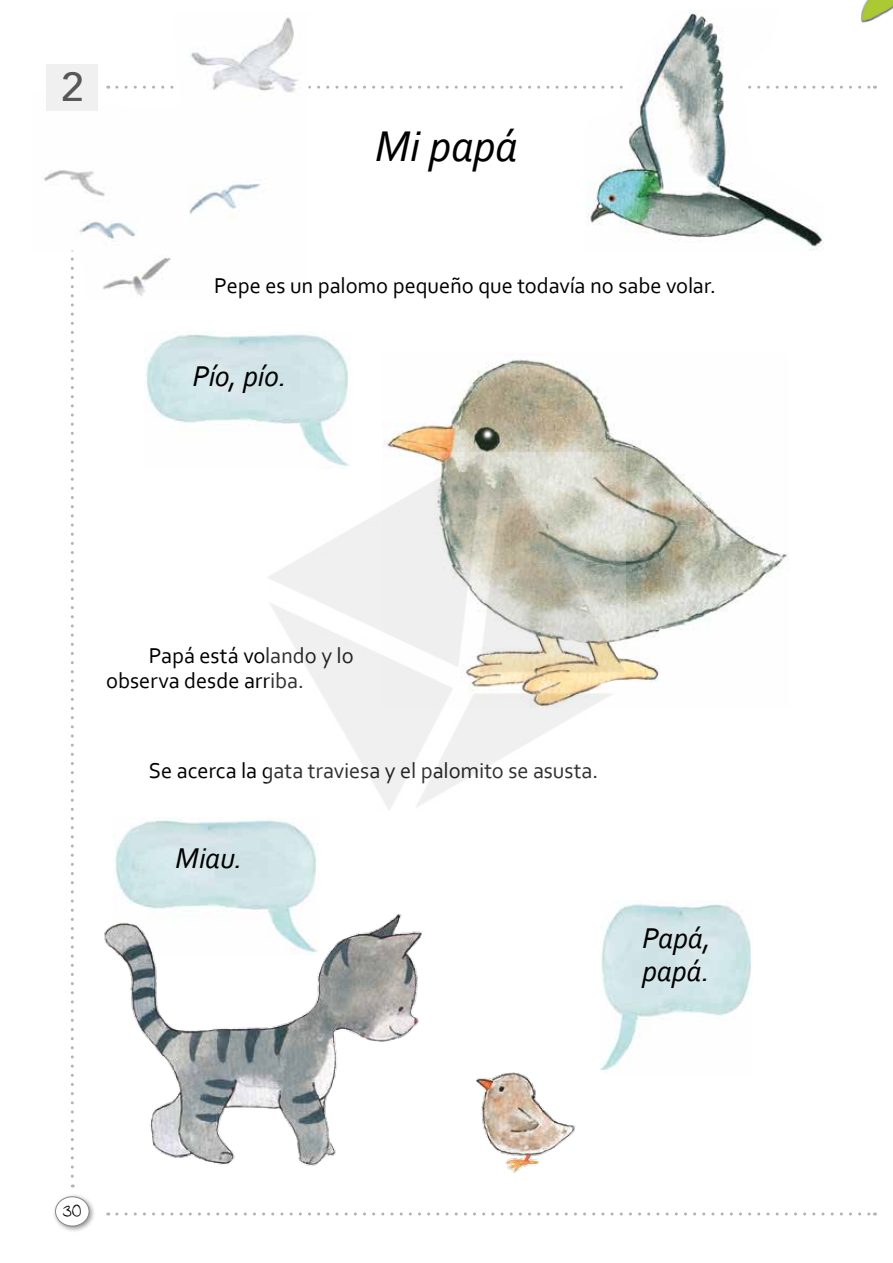
<style>
.page{position:relative;width:893px;height:1263px;background:#fff}
.page>*{position:absolute;margin:0;border:0;box-sizing:border-box;transform-origin:0 0}
.t1{font:italic 45px "Corbel";letter-spacing:-.01em;color:#000}
.t2{font:500 40.5px "Avenir";color:#575756}
.t3{font:italic 30px/33px "Corbel";letter-spacing:-.005em;color:#000}
.t4{font:22.5px/25.5px "Corbel";letter-spacing:-.005em;color:#000}
.t5{font:15px "Tidy Hand";color:#000}
</style>
<div class="page">
<svg style="left:71px;top:303px;width:3px;height:884px"></svg>
<svg style="left:308px;top:86px;width:567px;height:3px"></svg>
<svg style="left:117px;top:1212px;width:758px;height:3px"></svg>
<img style="left:146px;top:332px;width:202px;height:121px">
<img style="left:115px;top:817px;width:201px;height:93px">
<img style="left:600px;top:904px;width:151px;height:167px">
<img style="left:104px;top:910px;width:472px;height:263px">
<img style="left:43px;top:17px;width:255px;height:281px">
<img style="left:586px;top:10px;width:238px;height:241px">
<img style="left:382px;top:359px;width:407px;height:323px">
<img style="left:861px;top:0;width:32px;height:23px">
<div style="left:47px;top:64px;width:51px;height:47px;background:#f0f0f0"></div>
<div style="left:52px;top:1193px;width:44px;height:40px;background:#000;opacity:.45"></div>
<div style="left:56px;top:1197px;width:33px;height:29px;background:#fff;border-radius:50%"></div>
<div style="left:55px;top:1196px;width:34px;height:30px;border:1px solid #878787;border-radius:50%"></div>
<img style="left:268px;top:453px;width:357px;height:357px">
<h2 class="t2" style="left:61px;top:52px;width:24px">2</h2>
<h1 class="t1" style="left:375px;top:118px;width:145px">Mi papá</h1>
<p class="t4" style="left:214px;top:272px;width:503px">Pepe es un palomo pequeño que todavía no sabe volar.</p>
<h3 class="t3" style="left:192px;top:359px;width:96px">Pío, pío.</h3>
<p class="t4" style="left:106px;top:642px;width:249px;text-indent:43px">Papá está volando y lo observa desde arriba.</p>
<p class="t4" style="left:149px;top:757px;width:451px">Se acerca la gata traviesa y el palomito se asusta.</p>
<h3 class="t3" style="left:175px;top:841px;width:69px">Miau.</h3>
<h3 class="t3" style="left:642px;top:921px;width:70px">Papá, papá.</h3>
<p class="t5" style="left:63px;top:1203px;width:20px">30</p>
</div>
